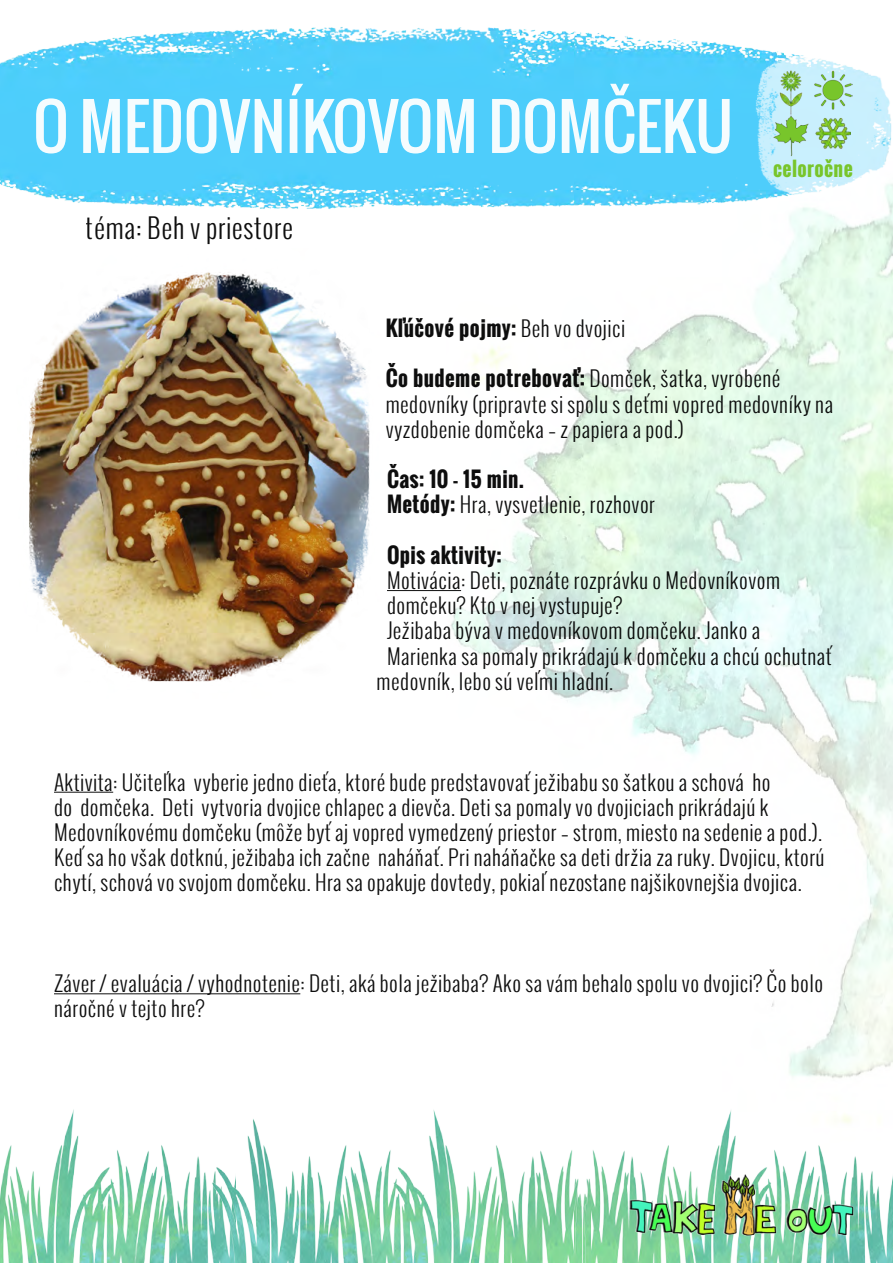
<style>
.page{position:relative;width:893px;height:1263px;background:#fff}
.page>*{position:absolute;margin:0;border:0;box-sizing:border-box;transform-origin:0 0}
.t1{font:61.65px "Oswald";color:#fff}
.t2{font:300 27px "Oswald";letter-spacing:.02em;color:#000}
.t3{font:300 21px/25.2px "Oswald";letter-spacing:.02em;color:#000}
.t4{font:700 21px "Oswald";letter-spacing:.02em;color:#000}
.t5{font:700 19.65px "Oswald";letter-spacing:.02em;color:#78c52b}
.s1{font-weight:300}
.s2{font-weight:700}
</style>
<div class="page">
<img style="left:446px;top:211px;width:447px;height:867px">
<img style="left:0;top:1109px;width:211px;height:154px">
<img style="left:590px;top:1110px;width:303px;height:153px">
<img style="left:211px;top:1110px;width:379px;height:153px">
<hr style="left:387px;top:590px;width:74px;height:1px;background:#000">
<hr style="left:54px;top:792px;width:59px;height:1px;background:#000">
<hr style="left:54px;top:993px;width:246px;height:1px;background:#000">
<img style="left:0;top:27px;width:893px;height:184px">
<img style="left:628px;top:1171px;width:227px;height:69px">
<img style="left:29px;top:272px;width:341px;height:410px">
<img style="left:754px;top:44px;width:139px;height:163px">
<img style="left:774px;top:68px;width:36px;height:46px">
<img style="left:772px;top:114px;width:38px;height:44px">
<img style="left:814px;top:70px;width:38px;height:40px">
<img style="left:815px;top:117px;width:35px;height:35px">
<h1 class="t1" style="left:33px;top:80px;width:701px">O MEDOVNÍKOVOM DOMČEKU</h1>
<p class="t2" style="left:86px;top:210px;width:209px">téma: Beh v priestore</p>
<p class="t5" style="left:773px;top:154px;width:81px">celoročne</p>
<p class="t4" style="left:386px;top:312px;width:241px">Kľúčové pojmy: <span class="s1">Beh vo dvojici</span></p>
<p class="t3" style="left:386px;top:366px;width:449px"><span class="s2">Čo budeme potrebovať:</span> Domček, šatka, vyrobené medovníky (pripravte si spolu s deťmi vopred medovníky na vyzdobenie domčeka – z papiera a pod.)</p>
<p class="t3" style="left:387px;top:467px;width:270px"><span class="s2">Čas: 10 - 15 min.<br>Metódy:</span> Hra, vysvetlenie, rozhovor</p>
<p class="t4" style="left:387px;top:539px;width:116px">Opis aktivity:</p>
<p class="t3" style="left:387px;top:568px;width:395px">Motivácia: Deti, poznáte rozprávku o Medovníkovom</p>
<p class="t3" style="left:387px;top:593px;width:237px">domčeku? Kto v nej vystupuje?</p>
<p class="t3" style="left:387px;top:618px;width:375px">Ježibaba býva v medovníkovom domčeku. Janko a</p>
<p class="t3" style="left:387px;top:643px;width:446px">Marienka sa pomaly prikrádajú k domčeku a chcú ochutnať</p>
<p class="t3" style="left:376px;top:668px;width:238px">medovník, lebo sú veľmi hladní.</p>
<p class="t3" style="left:54px;top:769px;width:772px">Aktivita: Učiteľka vyberie jedno dieťa, ktoré bude predstavovať ježibabu so šatkou a schová ho<br>do domčeka. Deti vytvoria dvojice chlapec a dievča. Deti sa pomaly vo dvojiciach prikrádajú k Medovníkovému domčeku (môže byť aj vopred vymedzený priestor – strom, miesto na sedenie a pod.).<br>Keď sa ho však dotknú, ježibaba ich začne naháňať. Pri naháňačke sa deti držia za ruky. Dvojicu, ktorú chytí, schová vo svojom domčeku. Hra sa opakuje dovtedy, pokiaľ nezostane najšikovnejšia dvojica.</p>
<p class="t3" style="left:54px;top:971px;width:771px">Záver / evaluácia / vyhodnotenie: Deti, aká bola ježibaba? Ako sa vám behalo spolu vo dvojici? Čo bolo náročné v tejto hre?</p>
</div>
